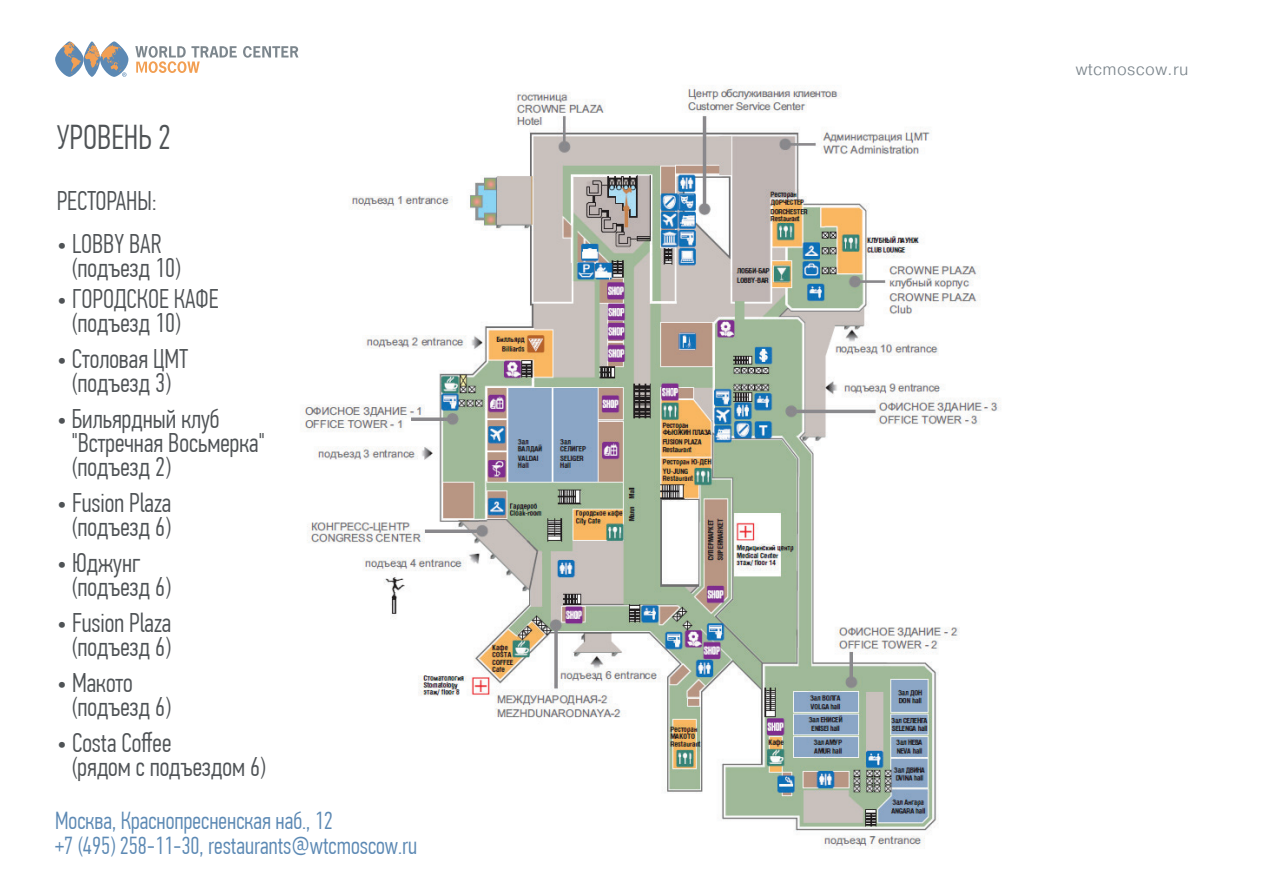
<style>
.page{position:relative;width:1263px;height:893px;background:#fff}
.page>*{position:absolute;margin:0;border:0;box-sizing:border-box;transform-origin:0 0}
.t1{font:300 34.5px "PF Din Text Comp Pro";color:#4f5356}
.t2{font:300 27px/24px "PF Din Text Comp Pro";color:#4f5356}
.t3{font:300 24.6px/25px "PF Din Text Comp Pro";color:#5c89b4}
.t4{font:300 16.5px "Pragmatica";letter-spacing:.025em;color:#7c868d}
</style>
<div class="page">
<img style="left:301px;top:85px;width:700px;height:764px">
<svg style="left:55px;top:41px;width:73px;height:36px"></svg>
<svg style="left:243px;top:46px;width:55px;height:12px"></svg>
<svg style="left:135px;top:46px;width:102px;height:27px"></svg>
<p class="t1" style="left:57px;top:117px;width:116px">УРОВЕНЬ 2</p>
<p class="t2" style="left:57px;top:188px;width:101px">РЕСТОРАНЫ:</p>
<p class="t2" style="left:72px;top:231px;width:110px;text-indent:-15px">• LOBBY BAR (подъезд 10)</p>
<p class="t2" style="left:72px;top:287px;width:148px;text-indent:-15px">• ГОРОДСКОЕ КАФЕ (подъезд 10)</p>
<p class="t2" style="left:57px;top:347px;width:133px;text-align:center">• Столовая ЦМТ (подъезд 3)</p>
<p class="t2" style="left:72px;top:407px;width:194px;text-indent:-15px">• Бильярдный клуб "Встречная Восьмерка" (подъезд 2)</p>
<p class="t2" style="left:57px;top:491px;width:116px;text-align:center">• Fusion Plaza (подъезд 6)</p>
<p class="t2" style="left:72px;top:551px;width:100px;text-indent:-15px">• Юджунг (подъезд 6)</p>
<p class="t2" style="left:57px;top:611px;width:116px;text-align:center">• Fusion Plaza (подъезд 6)</p>
<p class="t2" style="left:72px;top:671px;width:100px;text-indent:-15px">• Макото (подъезд 6)</p>
<p class="t2" style="left:72px;top:731px;width:195px;text-indent:-15px">• Costa Coffee<br>(рядом с подъездом 6)</p>
<p class="t3" style="left:55px;top:808px;width:364px">Москва, Краснопресненская наб., 12<br>+7 (495) 258-11-30, restaurants@wtcmoscow.ru</p>
<p class="t4" style="left:1076px;top:59px;width:114px">wtcmoscow.ru</p>
</div>
